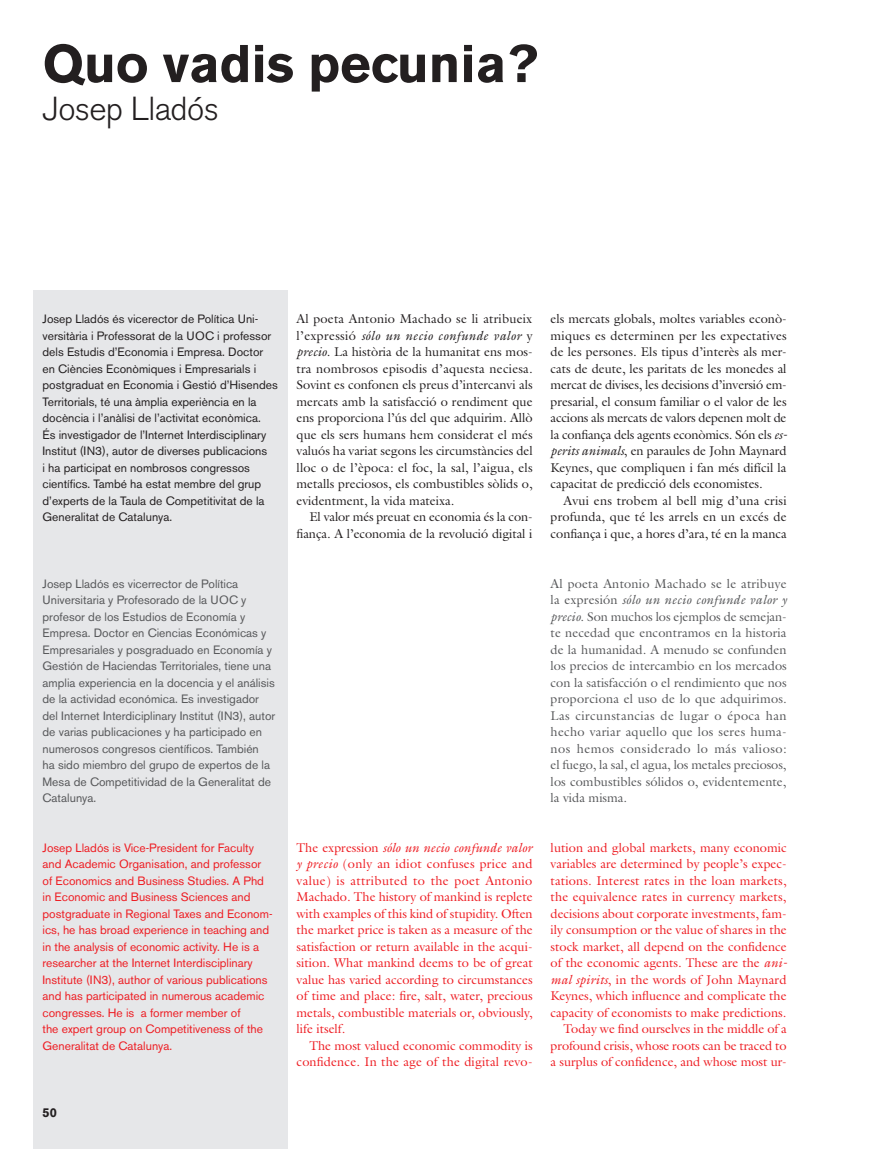
<style>
.page{position:relative;width:893px;height:1149px;background:#fff}
.page>*{position:absolute;margin:0;border:0;box-sizing:border-box;transform-origin:0 0}
.TITULAR_22_PT_CAT{font:700 52.5px "Akzidenz Grotesk BE";color:#231f20}
.TITULAR_22_PT_CAST{font:300 33px "Akzidenz Grotesk BE";letter-spacing:-.02em;color:#231f20}
.TXT_LECTURA_CAT{font:12.75px/16.5px "Galliard";color:#231f20;text-align:justify}
.TXT_LECTURA_ENG{font:12.75px/16.5px "Galliard";color:#ee1d23;text-align:justify}
.TXT_LECTURA_CAST{font:12.75px/16.5px "Galliard";letter-spacing:.005em;color:#57585a;text-align:justify}
.t1{font:700 12.75px "Akzidenz Grotesk BE";color:#231f20}
.TXT_PERFIL_CAST{font:12px/16.5px "Akzidenz Grotesk BE";color:#57585a}
.TXT_PERFIL_CAT{font:12px/16.5px "Akzidenz Grotesk BE";color:#231f20}
.TXT_PERFIL_ENG{font:12px/16.5px "Akzidenz Grotesk BE";color:#ee1d23}
.s1{font-style:italic}
</style>
<div class="page">
<div style="left:33px;top:290px;width:255px;height:858px;background:#e6e7e9"></div>
<p class="TITULAR_22_PT_CAT" style="left:43px;top:33px;width:497px">Quo vadis pecunia?</p>
<p class="TITULAR_22_PT_CAST" style="left:43px;top:90px;width:178px">Josep Lladós</p>
<p class="TXT_PERFIL_CAT" style="left:43px;top:311px;width:237px">Josep Lladós és vicerector de Política Uni&shy;versitària i Professorat de la UOC i professor dels Estudis d’Economia i Empresa. Doctor en Ciències Econòmiques i Empresarials i postgraduat en Economia i Gestió d’Hisendes Territorials, té una àmplia experiència en la docència i l’anàlisi de l’activitat econòmica.<br>És investigador de l’Internet Interdisciplinary Institut (IN3), autor de diverses publicacions<br>i ha participat en nombrosos congressos científics. També ha estat membre del grup d’experts de la Taula de Competitivitat de la Generalitat de Catalunya.</p>
<p class="TXT_PERFIL_CAST" style="left:43px;top:575px;width:234px">Josep Lladós es vicerrector de Política Universitaria y Profesorado de la UOC y profesor de los Estudios de Economía y Empresa. Doctor en Ciencias Económicas y Empresariales y posgraduado en Economía y Gestión de Haciendas Territoriales, tiene una amplia experiencia en la docencia y el análisis de la actividad económica. Es investigador del Internet Interdiciplinary Institut (IN3), autor de varias publicaciones y ha participado en numerosos congresos científicos. También<br>ha sido miembro del grupo de expertos de la Mesa de Competitividad de la Generalitat de Catalunya.</p>
<p class="TXT_PERFIL_ENG" style="left:43px;top:839px;width:232px">Josep Lladós is Vice-President for Faculty and Academic Organisation, and professor of Economics and Business Studies. A Phd in Economic and Business Sciences and postgraduate in Regional Taxes and Econom&shy;ics, he has broad experience in teaching and in the analysis of economic activity. He is a researcher at the Internet Interdisciplinary Institute (IN3), author of various publications and has participated in numerous academic congresses. He is a former member of<br>the expert group on Competitiveness of the Generalitat de Catalunya.</p>
<p class="t1" style="left:43px;top:1104px;width:16px">50</p>
<p class="TXT_LECTURA_CAT" style="left:297px;top:310px;width:238px">Al poeta Antonio Machado se li atribueix l’expressió <span class="s1">sólo un necio confunde valor</span> y <span class="s1">precio</span>. La història de la humanitat ens mos&shy;tra nombrosos episodis d’aquesta neciesa.<br>Sovint es confonen els preus d’intercanvi als mercats amb la satisfacció o rendiment que ens proporciona l’ús del que adquirim. Allò que els sers humans hem considerat el més valuós ha variat segons les circumstàncies del lloc o de l’època: el foc, la sal, l’aigua, els metalls preciosos, els combustibles sòlids o, evidentment, la vida mateixa.</p>
<p class="TXT_LECTURA_CAT" style="left:297px;top:508px;width:238px;text-align:right">El valor més preuat en economia és la con&shy;fiança. A l’economia de la revolució digital i</p>
<p class="TXT_LECTURA_ENG" style="left:297px;top:838px;width:238px">The expression <span class="s1">sólo un necio confunde valor y precio</span> (only an idiot confuses price and value) is attributed to the poet Antonio Machado. The history of mankind is replete with examples of this kind of stupidity. Often the market price is taken as a measure of the satisfaction or return available in the acqui&shy;sition. What mankind deems to be of great value has varied according to circumstances of time and place: fire, salt, water, precious metals, combustible materials or, obviously, life itself.</p>
<p class="TXT_LECTURA_ENG" style="left:297px;top:1036px;width:238px;text-align:right">The most valued economic commodity is confidence. In the age of the digital revo-</p>
<p class="TXT_LECTURA_CAT" style="left:551px;top:310px;width:238px">els mercats globals, moltes variables econò&shy;miques es determinen per les expectatives de les persones. Els tipus d’interès als mer&shy;cats de deute, les paritats de les monedes al mercat de divises, les decisions d’inversió em&shy;presarial, el consum familiar o el valor de les accions als mercats de valors depenen molt de la confiança dels agents econòmics. Són els <span class="s1">es&shy;perits animals</span>, en paraules de John Maynard Keynes, que compliquen i fan més difícil la capacitat de predicció dels economistes.</p>
<p class="TXT_LECTURA_CAT" style="left:551px;top:492px;width:238px;text-indent:13px">Avui ens trobem al bell mig d’una crisi profunda, que té les arrels en un excés de confiança i que, a hores d’ara, té en la manca</p>
<p class="TXT_LECTURA_CAST" style="left:551px;top:574px;width:238px">Al poeta Antonio Machado se le atribuye la expresión <span class="s1">sólo un necio confunde valor y precio</span>. Son muchos los ejemplos de semejan&shy;te necedad que encontramos en la historia de la humanidad. A menudo se confunden los precios de intercambio en los mercados con la satisfacción o el rendimiento que nos proporciona el uso de lo que adquirimos.<br>Las circunstancias de lugar o época han hecho variar aquello que los seres huma&shy;nos hemos considerado lo más valioso: el fuego, la sal, el agua, los metales preciosos, los combustibles sólidos o, evidentemente, la vida misma.</p>
<p class="TXT_LECTURA_ENG" style="left:551px;top:838px;width:238px">lution and global markets, many economic variables are determined by people’s expec&shy;tations. Interest rates in the loan markets, the equivalence rates in currency markets, decisions about corporate investments, fam&shy;ily consumption or the value of shares in the stock market, all depend on the confidence of the economic agents. These are the <span class="s1">ani&shy;mal spirits</span>, in the words of John Maynard Keynes, which influence and complicate the capacity of economists to make predictions.</p>
<p class="TXT_LECTURA_ENG" style="left:551px;top:1020px;width:238px;text-indent:13px">Today we find ourselves in the middle of a profound crisis, whose roots can be traced to a surplus of confidence, and whose most ur-</p>
</div>
